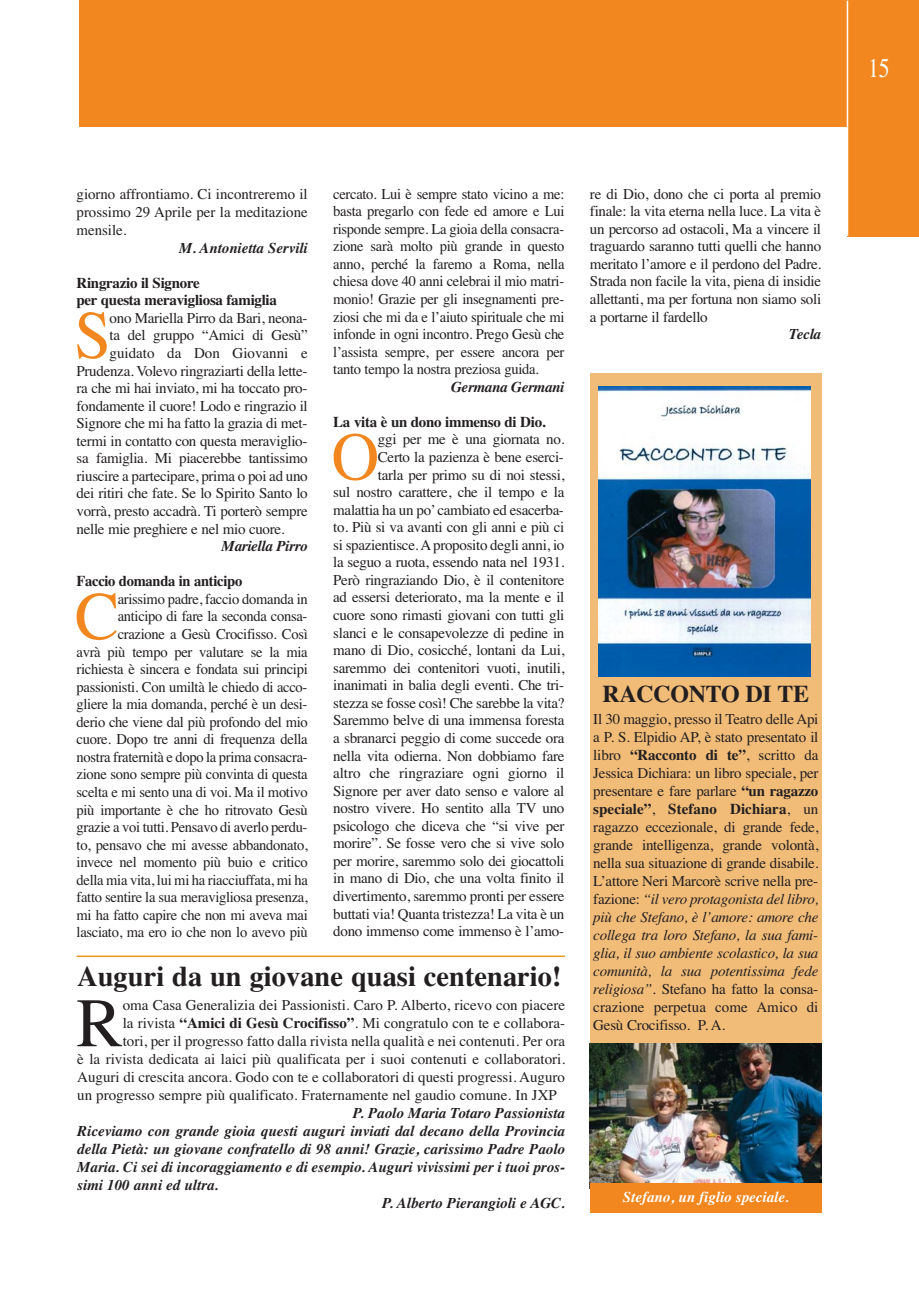
<style>
.page{position:relative;width:919px;height:1289px;background:#fff}
.page>*{position:absolute;margin:0;border:0;box-sizing:border-box;transform-origin:0 0}
.t1{font:69.3px "Times";color:#231f20}
.t2{font:68.1px "Times";color:#f28720}
.t3{font:700 28.5px "Times";color:#231f20}
.t4{font:27px "Times";color:#fff;scale:.8 1}
.t5{font:700 24px "Times";letter-spacing:-.015em;color:#231f20}
.t6{font:15px/17.5px "Times";letter-spacing:-.02em;color:#231f20;text-align:justify}
.t7{font:15px "Times";color:#231f20}
.t8{font:italic 700 15px "Times";color:#231f20}
.t9{font:700 15px/17.5px "Times";letter-spacing:-.02em;color:#231f20}
.t10{font:italic 700 15px "Times";letter-spacing:-.02em;color:#231f20}
.t11{font:italic 700 15px "Times";color:#fff}
.s1{font-weight:700}
.s2{font-style:italic}
</style>
<div class="page">
<div style="left:79px;top:0;width:769px;height:127px;background:#f28720"></div>
<div style="left:847px;top:0;width:71px;height:237px;background:#f28720"></div>
<hr style="left:846px;top:1px;width:2px;height:235px;background:#fff">
<div style="left:590px;top:373px;width:231px;height:690px;background:#f1bc78"></div>
<img style="left:590px;top:1043px;width:231px;height:140px">
<img style="left:598px;top:386px;width:212px;height:290px">
<hr style="left:77px;top:955px;width:488px;height:2px;background:#e99723">
<div style="left:590px;top:1183px;width:231px;height:29px;background:#f28720"></div>
<p class="t6" style="left:77px;top:186px;width:233px;line-height:18px">giorno affrontiamo. Ci incontreremo il prossimo 29 Aprile per la meditazione mensile.</p>
<p class="t8" style="left:179px;top:242px;width:130px">M. Antonietta Servili</p>
<p class="t9" style="left:77px;top:275px;width:202px">Ringrazio il Signore<br>per questa meravigliosa famiglia</p>
<h2 class="t2" style="left:74px;top:310px;width:38px">S</h2>
<p class="t6" style="left:110px;top:310px;width:199px">ono Mariella Pirro da Bari, neona-</p>
<p class="t6" style="left:590px;top:186px;width:233px">re di Dio, dono che ci porta al premio finale: la vita eterna nella luce. La vita è un percorso ad ostacoli, Ma a vincere il traguardo saranno tutti quelli che hanno meritato l’amore e il perdono del Padre.<br>Strada non facile la vita, piena di insidie allettanti, ma per fortuna non siamo soli a portarne il fardello</p>
<p class="t8" style="left:789px;top:328px;width:33px">Tecla</p>
<p class="t6" style="left:333px;top:186px;width:233px">cercato. Lui è sempre stato vicino a me: basta pregarlo con fede ed amore e Lui risponde sempre. La gioia della consacra&shy;zione sarà molto più grande in questo anno, perché la faremo a Roma, nella chiesa dove 40 anni celebrai il mio matri&shy;monio! Grazie per gli insegnamenti pre&shy;ziosi che mi da e l’aiuto spirituale che mi infonde in ogni incontro. Prego Gesù che l’assista sempre, per essere ancora per tanto tempo la nostra preziosa guida.</p>
<p class="t10" style="left:451px;top:381px;width:115px">Germana Germani</p>
<p class="t9" style="left:333px;top:414px;width:214px">La vita è un dono immenso di Dio.</p>
<h2 class="t2" style="left:331px;top:432px;width:49px">O</h2>
<p class="t6" style="left:110px;top:328px;width:200px">ta del gruppo “Amici di Gesù”</p>
<p class="t7" style="left:110px;top:347px;width:200px">guidato da Don Giovanni e</p>
<p class="t6" style="left:77px;top:363px;width:232px">Prudenza. Volevo ringraziarti della lette-</p>
<p class="t6" style="left:77px;top:381px;width:232px">ra che mi hai inviato, mi ha toccato pro-</p>
<p class="t6" style="left:77px;top:398px;width:233px">fondamente il cuore! Lodo e ringrazio il</p>
<p class="t6" style="left:77px;top:416px;width:232px">Signore che mi ha fatto la grazia di met-</p>
<p class="t6" style="left:77px;top:433px;width:232px">termi in contatto con questa meraviglio-</p>
<p class="t6" style="left:77px;top:451px;width:233px">sa famiglia. Mi piacerebbe tantissimo</p>
<p class="t6" style="left:77px;top:468px;width:233px">riuscire a partecipare, prima o poi ad uno</p>
<p class="t6" style="left:77px;top:486px;width:233px">dei ritiri che fate. Se lo Spirito Santo lo</p>
<p class="t6" style="left:77px;top:503px;width:233px">vorrà, presto accadrà. Ti porterò sempre</p>
<p class="t6" style="left:77px;top:521px;width:209px">nelle mie preghiere e nel mio cuore.</p>
<p class="t10" style="left:221px;top:540px;width:88px">Mariella Pirro</p>
<p class="t9" style="left:77px;top:574px;width:167px">Faccio domanda in anticipo</p>
<h2 class="t2" style="left:75px;top:591px;width:46px">C</h2>
<p class="t6" style="left:333px;top:432px;width:233px;text-align:right">ggi per me è una giornata no.<br>Certo la pazienza è bene eserci-<br>tarla per primo su di noi stessi,<br>sul nostro carattere, che il tempo e la malattia ha un po’ cambiato ed esacerba&shy;to. Più si va avanti con gli anni e più ci si spazientisce. A proposito degli anni, io la seguo a ruota, essendo nata nel 1931.<br>Però ringraziando Dio, è il contenitore ad essersi deteriorato, ma la mente e il cuore sono rimasti giovani con tutti gli slanci e le consapevolezze di pedine in mano di Dio, cosicché, lontani da Lui, saremmo dei contenitori vuoti, inutili, inanimati in balia degli eventi. Che tri&shy;stezza se fosse così! Che sarebbe la vita?<br>Saremmo belve di una immensa foresta a sbranarci peggio di come succede ora nella vita odierna. Non dobbiamo fare altro che ringraziare ogni giorno il Signore per aver dato senso e valore al nostro vivere. Ho sentito alla TV uno psicologo che diceva che “si vive per morire”. Se fosse vero che si vive solo per morire, saremmo solo dei giocattoli in mano di Dio, che una volta finito il divertimento, saremmo pronti per essere buttati via! Quanta tristezza! La vita è un dono immenso come immenso è l’amo-</p>
<p class="t6" style="left:77px;top:591px;width:233px;text-align:right">arissimo padre, faccio domanda in anticipo di fare la seconda consa&shy;crazione a Gesù Crocifisso. Così<br>avrà più tempo per valutare se la mia richiesta è sincera e fondata sui principi passionisti. Con umiltà le chiedo di acco&shy;gliere la mia domanda, perché è un desi&shy;derio che viene dal più profondo del mio cuore. Dopo tre anni di frequenza della nostra fraternità e dopo la prima consacra&shy;zione sono sempre più convinta di questa scelta e mi sento una di voi. Ma il motivo più importante è che ho ritrovato Gesù grazie a voi tutti. Pensavo di averlo perdu&shy;to, pensavo che mi avesse abbandonato, invece nel momento più buio e critico della mia vita, lui mi ha riacciuffata, mi ha fatto sentire la sua meravigliosa presenza, mi ha fatto capire che non mi aveva mai lasciato, ma ero io che non lo avevo più</p>
<h3 class="t5" style="left:602px;top:685px;width:208px">RACCONTO DI TE</h3>
<p class="t6" style="left:593px;top:711px;width:227px;line-height:18px">Il 30 maggio, presso il Teatro delle Api a P. S. Elpidio AP, è stato presentato il libro <span class="s1">“Racconto di te”</span>, scritto da Jessica Dichiara: un libro speciale, per presentare e fare parlare <span class="s1">“un ragazzo speciale”</span>, <span class="s1">Stefano Dichiara</span>, un ragazzo eccezionale, di grande fede, grande intelligenza, grande volontà, nella sua situazione di grande disabile.<br>L’attore Neri Marcorè scrive nella pre&shy;fazione: <span class="s2">“il vero protagonista del libro, più che Stefano, è l’amore: amore che collega tra loro Stefano, la sua fami&shy;glia, il suo ambiente scolastico, la sua comunità, la sua potentissima fede religiosa”.</span> Stefano ha fatto la consa&shy;crazione perpetua come Amico di Gesù Crocifisso. P. A.</p>
<h3 class="t3" style="left:77px;top:966px;width:486px">Auguri da un giovane quasi centenario!</h3>
<h1 class="t1" style="left:76px;top:997px;width:48px">R</h1>
<p class="t7" style="left:123px;top:999px;width:444px">oma Casa Generalizia dei Passionisti. Caro P. Alberto, ricevo con piacere</p>
<p class="t7" style="left:123px;top:1017px;width:444px">la rivista <span class="s1">“Amici di Gesù Crocifisso”</span>. Mi congratulo con te e collabora-</p>
<p class="t7" style="left:123px;top:1035px;width:444px">tori, per il progresso fatto dalla rivista nella qualità e nei contenuti. Per ora</p>
<p class="t7" style="left:77px;top:1053px;width:489px">è la rivista dedicata ai laici più qualificata per i suoi contenuti e collaboratori.</p>
<p class="t7" style="left:77px;top:1071px;width:489px">Auguri di crescita ancora. Godo con te e collaboratori di questi progressi. Auguro</p>
<p class="t7" style="left:77px;top:1089px;width:481px">un progresso sempre più qualificato. Fraternamente nel gaudio comune. In JXP</p>
<p class="t8" style="left:353px;top:1107px;width:213px">P. Paolo Maria Totaro Passionista</p>
<p class="t8" style="left:77px;top:1125px;width:489px">Riceviamo con grande gioia questi auguri inviati dal decano della Provincia</p>
<p class="t8" style="left:77px;top:1143px;width:489px">della Pietà: un giovane confratello di 98 anni! Grazie, carissimo Padre Paolo</p>
<p class="t8" style="left:77px;top:1161px;width:489px">Maria. Ci sei di incoraggiamento e di esempio. Auguri vivissimi per i tuoi pros-</p>
<p class="t8" style="left:77px;top:1179px;width:143px">simi 100 anni ed ultra.</p>
<p class="t8" style="left:382px;top:1197px;width:184px">P. Alberto Pierangioli e AGC.</p>
<p class="t11" style="left:623px;top:1191px;width:167px">Stefano, un figlio speciale.</p>
<h3 class="t4" style="left:868px;top:58px;width:29px">15</h3>
</div>
